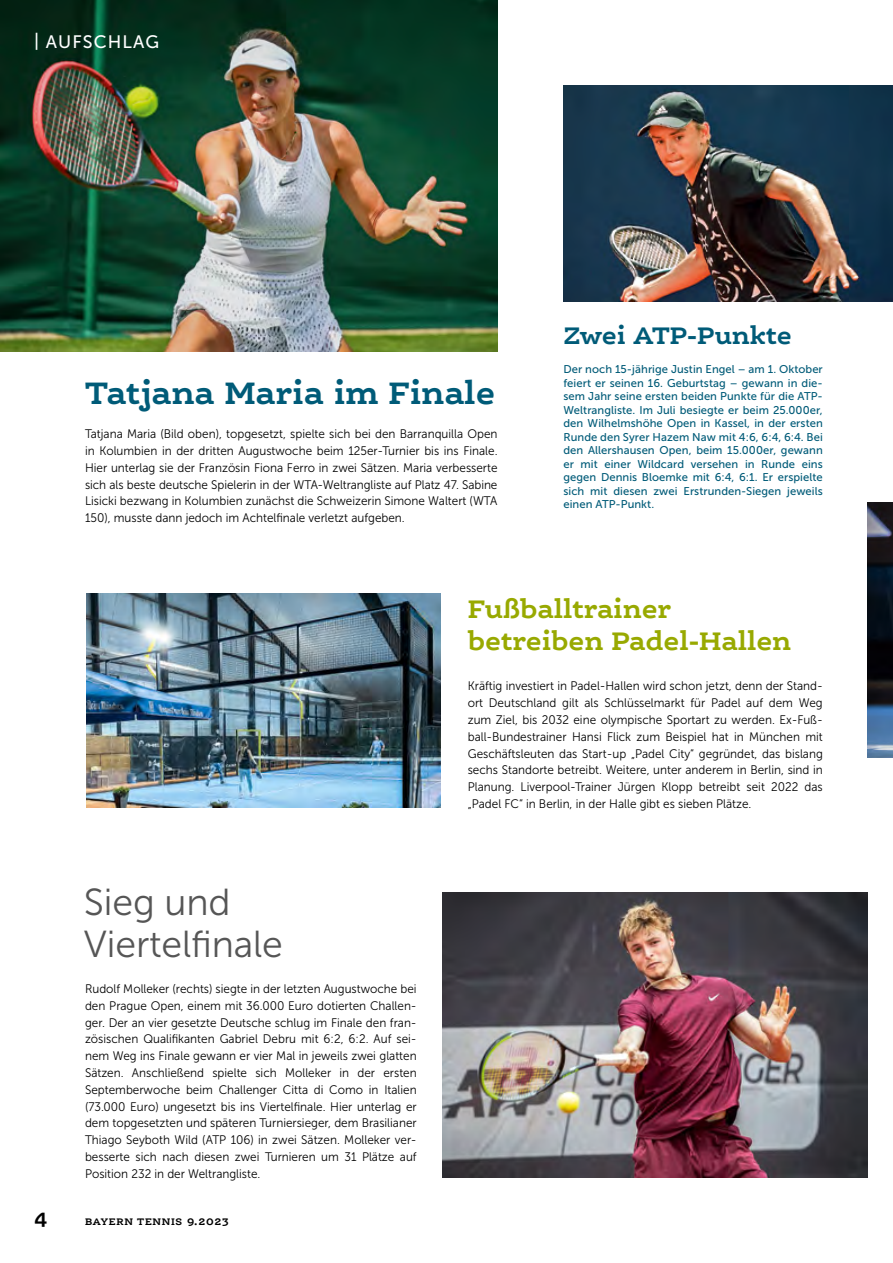
<style>
.page{position:relative;width:893px;height:1263px;background:#fff}
.page>*{position:absolute;margin:0;border:0;box-sizing:border-box;transform-origin:0 0}
.t1{font:37.5px/42px "Museo Sans 300";letter-spacing:-.005em;color:#565656}
.t2{font:700 33px "Ernestine Pro";letter-spacing:-.005em;color:#005b78}
.t3{font:700 27px/31.5px "Ernestine Pro";letter-spacing:-.005em;color:#98a900}
.t4{font:700 25.5px "Ernestine Pro";letter-spacing:-.005em;color:#005b78}
.t5{font:700 21px "Ernestine Pro";color:#000}
.t6{font:18px "Museo Sans 500";letter-spacing:.06em;color:#fff}
.t7{font:12.3px/16.8px "Museo Sans 300";color:#000;text-align:justify;scale:.95 1}
.t8{font:11.25px/13.5px "Museo Sans 500";letter-spacing:.005em;color:#005b78;text-align:justify}
.t9{font:700 10.2px "Ernestine Pro";letter-spacing:.065em;color:#000}
.s1{font-size:11.25px}
</style>
<div class="page">
<img style="left:0;top:0;width:497px;height:352px">
<img style="left:867px;top:502px;width:26px;height:255px">
<img style="left:442px;top:893px;width:425px;height:285px">
<img style="left:86px;top:593px;width:354px;height:214px">
<img style="left:563px;top:85px;width:330px;height:217px">
<h3 class="t6" style="left:34px;top:31px;width:127px">| AUFSCHLAG</h3>
<h2 class="t2" style="left:85px;top:371px;width:412px">Tatjana Maria im Finale</h2>
<p class="t7" style="left:85px;top:426px;width:436px">Tatjana Maria (Bild oben), topgesetzt, spielte sich bei den Barranquilla Open in Kolumbien in der dritten Augustwoche beim 125er-Turnier bis ins Finale.<br>Hier unterlag sie der Französin Fiona Ferro in zwei Sätzen. Maria verbesserte sich als beste deutsche Spielerin in der WTA-Weltrangliste auf Platz 47. Sabine Lisicki bezwang in Kolumbien zunächst die Schweizerin Simone Waltert (WTA 150), musste dann jedoch im Achtelfinale verletzt aufgeben.</p>
<h3 class="t4" style="left:563px;top:319px;width:230px">Zwei ATP-Punkte</h3>
<p class="t8" style="left:563px;top:363px;width:261px">Der noch 15-jährige Justin Engel – am 1. Oktober feiert er seinen 16. Geburtstag – gewann in die&shy;sem Jahr seine ersten beiden Punkte für die ATP-Weltrangliste. Im Juli besiegte er beim 25.000er, den Wilhelmshöhe Open in Kassel, in der ersten Runde den Syrer Hazem Naw mit 4:6, 6:4, 6:4. Bei den Allershausen Open, beim 15.000er, gewann er mit einer Wildcard versehen in Runde eins gegen Dennis Bloemke mit 6:4, 6:1. Er erspielte sich mit diesen zwei Erstrunden-Siegen jeweils einen ATP-Punkt.</p>
<h3 class="t3" style="left:468px;top:593px;width:325px">Fußballtrainer betreiben Padel-Hallen</h3>
<h1 class="t1" style="left:84px;top:882px;width:200px">Sieg und<br>Viertelfinale</h1>
<p class="t7" style="left:85px;top:980px;width:351px">Rudolf Molleker (rechts) siegte in der letzten Augustwoche bei den Prague Open, einem mit 36.000 Euro dotierten Challen&shy;ger. Der an vier gesetzte Deutsche schlug im Finale den fran&shy;zösischen Qualifikanten Gabriel Debru mit 6:2, 6:2. Auf sei&shy;nem Weg ins Finale gewann er vier Mal in jeweils zwei glatten Sätzen. Anschließend spielte sich Molleker in der ersten Septemberwoche beim Challenger Citta di Como in Italien (73.000 Euro) ungesetzt bis ins Viertelfinale. Hier unterlag er dem topgesetzten und späteren Turniersieger, dem Brasilianer Thiago Seyboth Wild (ATP 106) in zwei Sätzen. Molleker ver&shy;besserte sich nach diesen zwei Turnieren um 31 Plätze auf Position 232 in der Weltrangliste.</p>
<h3 class="t5" style="left:34px;top:1204px;width:15px">4</h3>
<p class="t9" style="left:85px;top:1214px;width:145px">BAYERN TENNIS <span class="s1">9.2023</span></p>
<p class="t7" style="left:468px;top:678px;width:375px">Kräftig investiert in Padel-Hallen wird schon jetzt, denn der Stand&shy;ort Deutschland gilt als Schlüsselmarkt für Padel auf dem Weg zum Ziel, bis 2032 eine olympische Sportart zu werden. Ex-Fuß&shy;ball-Bundestrainer Hansi Flick zum Beispiel hat in München mit Geschäftsleuten das Start-up „Padel City“ gegründet, das bislang sechs Standorte betreibt. Weitere, unter anderem in Berlin, sind in Planung. Liverpool-Trainer Jürgen Klopp betreibt seit 2022 das „Padel FC“ in Berlin, in der Halle gibt es sieben Plätze.</p>
</div>
